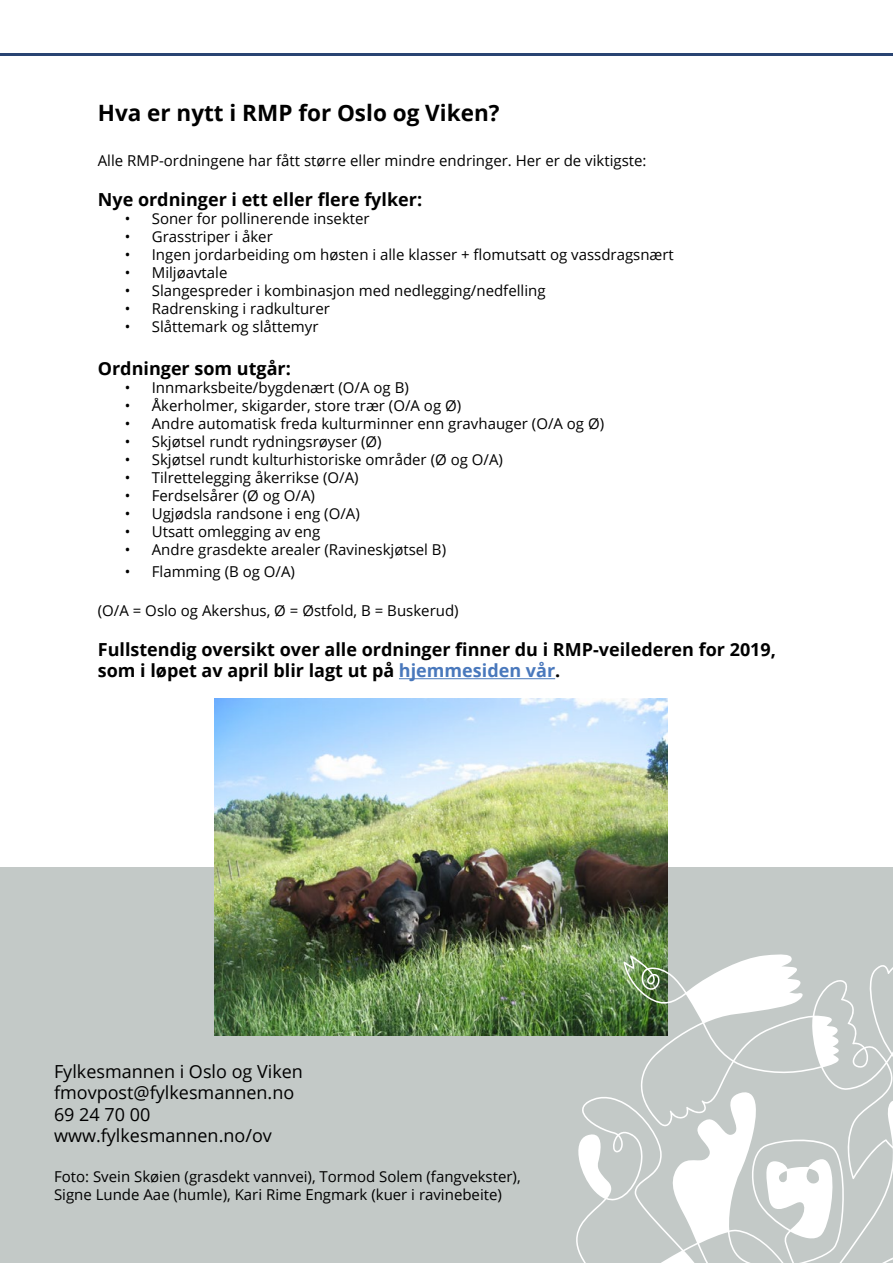
<style>
.page{position:relative;width:893px;height:1263px;background:#fff}
.page>*{position:absolute;margin:0;border:0;box-sizing:border-box;transform-origin:0 0}
.t1{font:700 22.5px "Open Sans";color:#000}
.t2{font:700 18px/21.6px "Open Sans";color:#000}
.t3{font:18px/21.6px "Open Sans";color:#000}
.t4{font:15px/18px "Open Sans";color:#000}
.s1{color:#4978bc}
</style>
<div class="page">
<div style="left:0;top:868px;width:893px;height:395px;background:#c3c9c7"></div>
<hr style="left:0;top:53px;width:893px;height:2px;background:#294472">
<img style="left:215px;top:698px;width:452px;height:337px">
<svg style="left:567px;top:953px;width:326px;height:310px"></svg>
<hr style="left:399px;top:678px;width:156px;height:1px;background:#4978bc">
<h1 class="t1" style="left:98px;top:97px;width:403px">Hva er nytt i RMP for Oslo og Viken?</h1>
<p class="t4" style="left:98px;top:151px;width:550px">Alle RMP-ordningene har fått større eller mindre endringer. Her er de viktigste:</p>
<p class="t2" style="left:98px;top:188px;width:326px">Nye ordninger i ett eller flere fylker:</p>
<p class="t4" style="left:125px;top:209px;width:246px">• Soner for pollinerende insekter</p>
<p class="t4" style="left:125px;top:227px;width:149px">• Grasstriper i åker</p>
<p class="t4" style="left:125px;top:245px;width:551px">• Ingen jordarbeiding om høsten i alle klasser + flomutsatt og vassdragsnært</p>
<p class="t4" style="left:125px;top:263px;width:104px">• Miljøavtale</p>
<p class="t4" style="left:125px;top:281px;width:422px">• Slangespreder i kombinasjon med nedlegging/nedfelling</p>
<p class="t4" style="left:125px;top:299px;width:207px">• Radrensking i radkulturer</p>
<p class="t4" style="left:125px;top:317px;width:195px">• Slåttemark og slåttemyr</p>
<p class="t2" style="left:98px;top:357px;width:195px">Ordninger som utgår:</p>
<p class="t4" style="left:125px;top:378px;width:286px">• Innmarksbeite/bygdenært (O/A og B)</p>
<p class="t4" style="left:125px;top:396px;width:338px">• Åkerholmer, skigarder, store trær (O/A og Ø)</p>
<p class="t4" style="left:125px;top:414px;width:481px">• Andre automatisk freda kulturminner enn gravhauger (O/A og Ø)</p>
<p class="t4" style="left:125px;top:432px;width:258px">• Skjøtsel rundt rydningsrøyser (Ø)</p>
<p class="t4" style="left:125px;top:450px;width:380px">• Skjøtsel rundt kulturhistoriske områder (Ø og O/A)</p>
<p class="t4" style="left:125px;top:468px;width:235px">• Tilrettelegging åkerrikse (O/A)</p>
<p class="t4" style="left:125px;top:486px;width:192px">• Ferdselsårer (Ø og O/A)</p>
<p class="t4" style="left:125px;top:504px;width:236px">• Ugjødsla randsone i eng (O/A)</p>
<p class="t4" style="left:125px;top:522px;width:197px">• Utsatt omlegging av eng</p>
<p class="t4" style="left:125px;top:540px;width:323px">• Andre grasdekte arealer (Ravineskjøtsel B)</p>
<p class="t4" style="left:125px;top:562px;width:172px">• Flamming (B og O/A)</p>
<p class="t4" style="left:98px;top:601px;width:362px">(O/A = Oslo og Akershus, Ø = Østfold, B = Buskerud)</p>
<p class="t2" style="left:98px;top:638px;width:680px">Fullstendig oversikt over alle ordninger finner du i RMP-veilederen for 2019, som i løpet av april blir lagt ut på <span class="s1">hjemmesiden vår</span>.</p>
<p class="t3" style="left:54px;top:1060px;width:250px">Fylkesmannen i Oslo og Viken fmovpost@fylkesmannen.no<br>69 24 70 00 www.fylkesmannen.no/ov</p>
<p class="t4" style="left:54px;top:1167px;width:468px">Foto: Svein Skøien (grasdekt vannvei), Tormod Solem (fangvekster),<br>Signe Lunde Aae (humle), Kari Rime Engmark (kuer i ravinebeite)</p>
</div>
